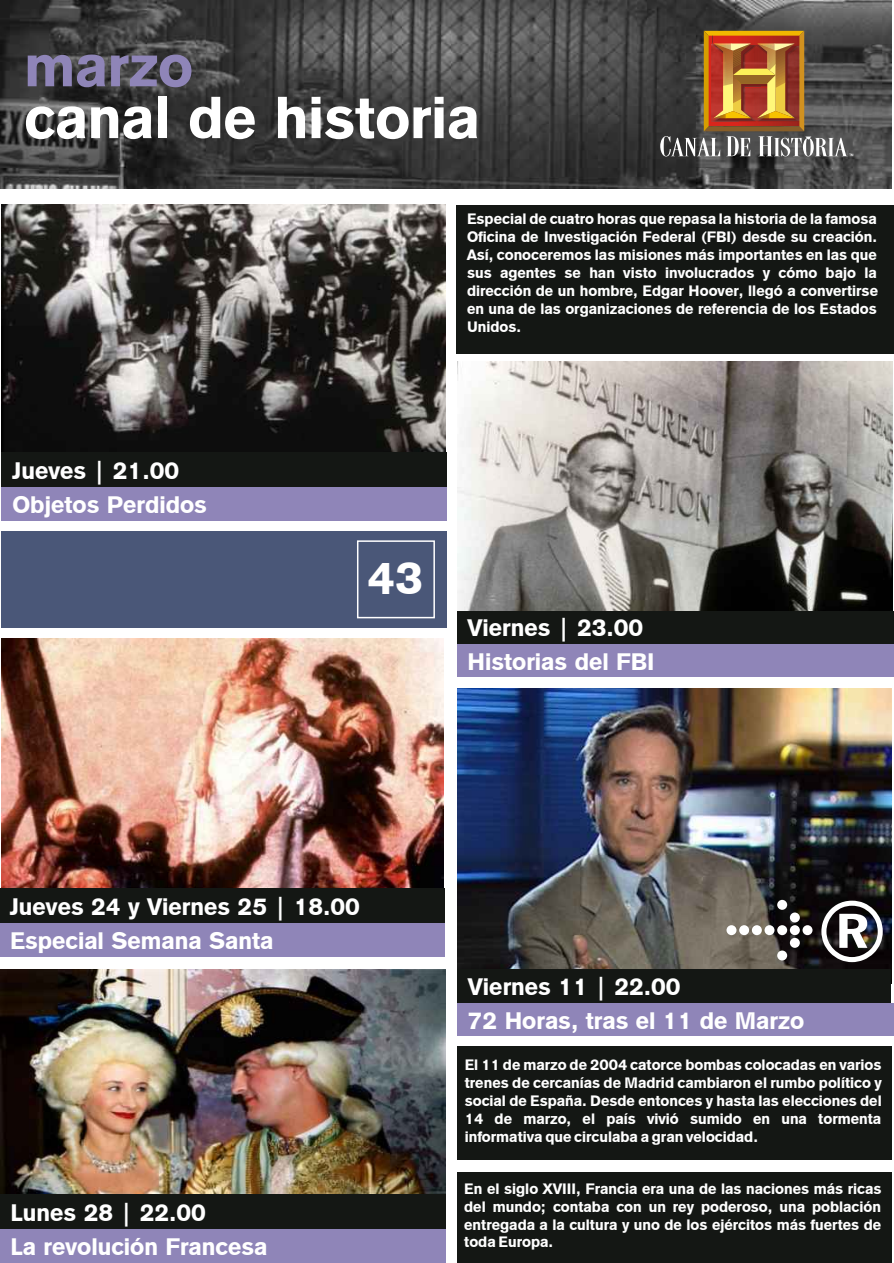
<style>
.page{position:relative;width:894px;height:1263px;background:#fff}
.page>*{position:absolute;margin:0;border:0;box-sizing:border-box;transform-origin:0 0}
.t1{font:84.6px "Gothic 725 Blk BT";color:#fff}
.t2{font:58.5px "Gothic 725 Blk BT";color:#fff}
.t3{font:58.5px "Gothic 725 Blk BT";color:#8f85b8}
.t4{font:45.15px "Gothic 725 Blk BT";color:#fff}
.t5{font:23.7px/34.2px "Gothic 725 Blk BT";color:#fff}
.t6{font:15px/18px "Gothic 725 Blk BT";color:#fff;text-align:justify}
</style>
<div class="page">
<img style="left:0;top:970px;width:445px;height:224px">
<img style="left:1px;top:639px;width:443px;height:249px">
<img style="left:2px;top:204px;width:444px;height:248px">
<img style="left:457px;top:361px;width:435px;height:250px">
<img style="left:0;top:0;width:891px;height:189px">
<div style="left:456px;top:205px;width:438px;height:149px;background:#141714"></div>
<div style="left:457px;top:611px;width:436px;height:34px;background:#141714"></div>
<div style="left:457px;top:645px;width:436px;height:32px;background:#8f85b8"></div>
<svg style="left:660px;top:31px;width:193px;height:126px;background:#7e5d44"></svg>
<div style="left:1px;top:532px;width:445px;height:96px;background:#4a5778"></div>
<div style="left:357px;top:540px;width:78px;height:78px;border:2px solid #fff"></div>
<div style="left:2px;top:452px;width:445px;height:36px;background:#141714"></div>
<div style="left:2px;top:488px;width:445px;height:33px;background:#8f85b8"></div>
<div style="left:0;top:888px;width:445px;height:36px;background:#141714"></div>
<div style="left:0;top:924px;width:445px;height:33px;background:#8f85b8"></div>
<div style="left:457px;top:1172px;width:434px;height:90px;background:#141714"></div>
<div style="left:458px;top:1046px;width:434px;height:114px;background:#141714"></div>
<div style="left:0;top:1194px;width:445px;height:36px;background:#141714"></div>
<div style="left:0;top:1229px;width:445px;height:34px;background:#8f85b8"></div>
<img style="left:458px;top:688px;width:433px;height:281px">
<div style="left:457px;top:969px;width:434px;height:35px;background:#141714"></div>
<div style="left:457px;top:1003px;width:437px;height:32px;background:#8f85b8"></div>
<div style="left:752px;top:925px;width:10px;height:10px;background:#fff;border-radius:50%"></div>
<div style="left:765px;top:925px;width:10px;height:10px;background:#fff;border-radius:50%"></div>
<div style="left:777px;top:925px;width:10px;height:10px;background:#fff;border-radius:50%"></div>
<div style="left:790px;top:925px;width:10px;height:10px;background:#fff;border-radius:50%"></div>
<div style="left:803px;top:925px;width:10px;height:10px;background:#fff;border-radius:50%"></div>
<div style="left:739px;top:925px;width:10px;height:10px;background:#fff;border-radius:50%"></div>
<div style="left:790px;top:913px;width:10px;height:10px;background:#fff;border-radius:50%"></div>
<div style="left:790px;top:938px;width:10px;height:10px;background:#fff;border-radius:50%"></div>
<div style="left:777px;top:900px;width:10px;height:10px;background:#fff;border-radius:50%"></div>
<div style="left:777px;top:951px;width:10px;height:10px;background:#fff;border-radius:50%"></div>
<div style="left:727px;top:925px;width:10px;height:10px;background:#fff;border-radius:50%"></div>
<h2 class="t3" style="left:24px;top:42px;width:170px">marzo</h2>
<h2 class="t2" style="left:24px;top:94px;width:457px">canal de historia</h2>
<h3 class="t5" style="left:12px;top:456px;width:196px">Jueves | 21.00<br>Objetos Perdidos</h3>
<p class="t6" style="left:467px;top:211px;width:413px">Especial de cuatro horas que repasa la historia de la famosa Oficina de Investigación Federal (FBI) desde su creación.<br>Así, conoceremos las misiones más importantes en las que sus agentes se han visto involucrados y cómo bajo la dirección de un hombre, Edgar Hoover, llegó a convertirse en una de las organizaciones de referencia de los Estados Unidos.</p>
<h3 class="t4" style="left:367px;top:560px;width:57px">43</h3>
<h3 class="t5" style="left:467px;top:613px;width:189px">Viernes | 23.00<br>Historias del FBI</h3>
<h3 class="t5" style="left:10px;top:892px;width:351px">Jueves 24 y Viernes 25 | 18.00<br>Especial Semana Santa</h3>
<h3 class="t5" style="left:11px;top:1197px;width:258px">Lunes 28 | 22.00<br>La revolución Francesa</h3>
<h3 class="t5" style="left:468px;top:971px;width:338px">Viernes 11 | 22.00<br>72 Horas, tras el 11 de Marzo</h3>
<h1 class="t1" style="left:817px;top:897px;width:72px">®</h1>
<p class="t6" style="left:465px;top:1057px;width:419px">El 11 de marzo de 2004 catorce bombas colocadas en varios trenes de cercanías de Madrid cambiaron el rumbo político y social de España. Desde entonces y hasta las elecciones del 14 de marzo, el país vivió sumido en una tormenta informativa que circulaba a gran velocidad.</p>
<p class="t6" style="left:464px;top:1181px;width:419px">En el siglo XVIII, Francia era una de las naciones más ricas del mundo; contaba con un rey poderoso, una población entregada a la cultura y uno de los ejércitos más fuertes de toda Europa.</p>
</div>
